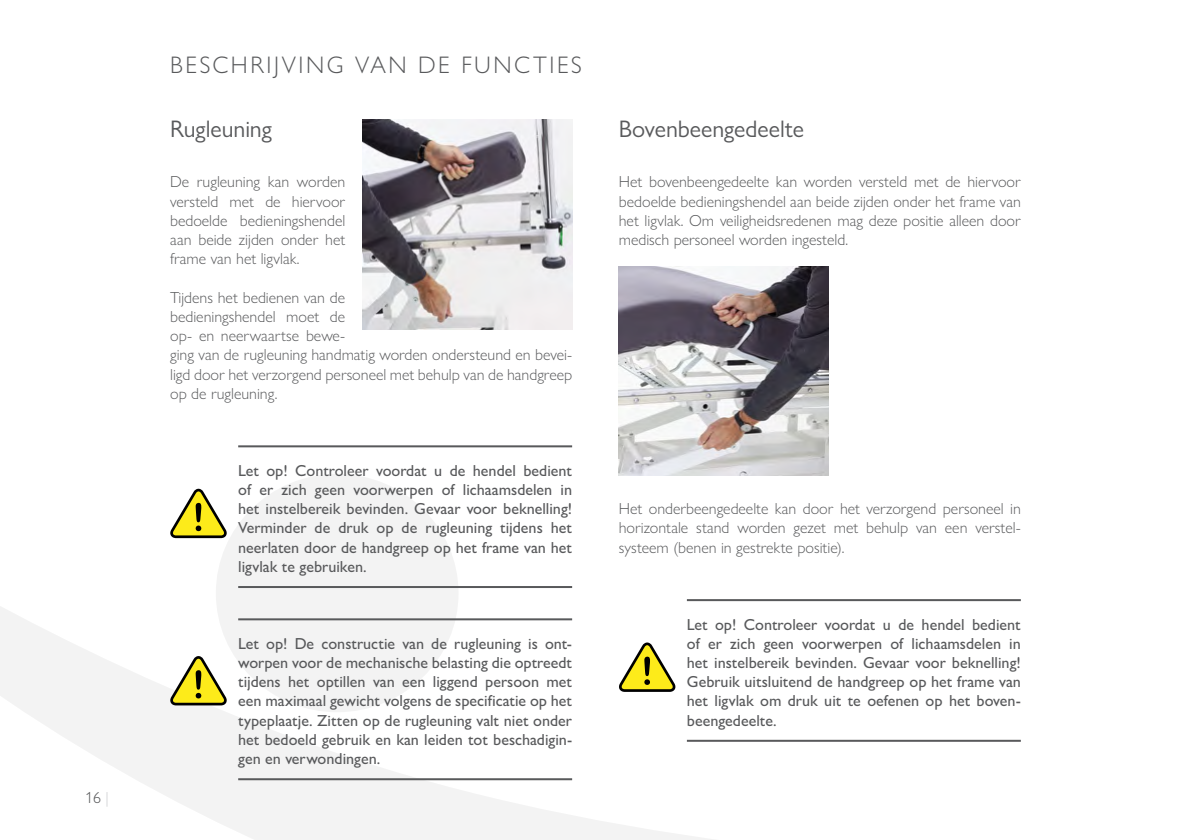
<style>
.page{position:relative;width:1191px;height:840px;background:#fff}
.page>*{position:absolute;margin:0;border:0;box-sizing:border-box;transform-origin:0 0}
.t1{font:24px "Gill Sans Nova";color:#58595b}
.t2{font:300 24px "Gill Sans Nova";letter-spacing:.105em;color:#58595b}
.t3{font:500 16px/19.2px "Gill Sans Nova";color:#58595b;text-align:justify}
.t4{font:300 16px/19.2px "Gill Sans Nova";color:#58595b;text-align:justify}
.s1{color:#c9cacc}
</style>
<div class="page">
<div style="left:216px;top:473px;width:242px;height:239px;background:#f3f3f3;border-radius:50%"></div>
<svg style="left:0;top:538px;width:1021px;height:301px"></svg>
<hr style="left:687px;top:598px;width:333px;height:2px;background:#58595b">
<hr style="left:687px;top:739px;width:333px;height:2px;background:#58595b">
<img style="left:619px;top:266px;width:209px;height:209px">
<svg style="left:619px;top:642px;width:56px;height:49px"></svg>
<hr style="left:238px;top:445px;width:334px;height:2px;background:#58595b">
<hr style="left:238px;top:585px;width:334px;height:2px;background:#58595b">
<hr style="left:238px;top:618px;width:334px;height:2px;background:#58595b">
<hr style="left:238px;top:777px;width:334px;height:2px;background:#58595b">
<img style="left:362px;top:119px;width:210px;height:210px">
<svg style="left:170px;top:488px;width:57px;height:50px"></svg>
<svg style="left:170px;top:655px;width:57px;height:50px"></svg>
<p class="t4" style="left:85px;top:786px;width:25px">16 <span class="s1">|</span></p>
<h1 class="t2" style="left:170px;top:50px;width:413px">BESCHRIJVING VAN DE FUNCTIES</h1>
<h1 class="t1" style="left:170px;top:114px;width:103px">Rugleuning</h1>
<p class="t4" style="left:170px;top:172px;width:177px">De rugleuning kan worden versteld met de hiervoor bedoelde bedieningshendel aan beide zijden onder het frame van het ligvlak.</p>
<p class="t4" style="left:170px;top:287px;width:403px;text-align:left">Tijdens het bedienen van de<br>bedieningshendel moet de<br>op- en neerwaartse bewe-<br>ging van de rugleuning handmatig worden ondersteund en bevei&shy;ligd door het verzorgend personeel met behulp van de handgreep op de rugleuning.</p>
<p class="t3" style="left:238px;top:460px;width:335px">Let op! Controleer voordat u de hendel bedient of er zich geen voorwerpen of lichaamsdelen in het instelbereik bevinden. Gevaar voor beknelling!<br>Verminder de druk op de rugleuning tijdens het neerlaten door de handgreep op het frame van het ligvlak te gebruiken.</p>
<p class="t3" style="left:238px;top:633px;width:335px">Let op! De constructie van de rugleuning is ont&shy;worpen voor de mechanische belasting die optreedt tijdens het optillen van een liggend persoon met een maximaal gewicht volgens de specificatie op het typeplaatje. Zitten op de rugleuning valt niet onder het bedoeld gebruik en kan leiden tot beschadigin&shy;gen en verwondingen.</p>
<h1 class="t1" style="left:619px;top:114px;width:187px">Bovenbeengedeelte</h1>
<p class="t4" style="left:619px;top:172px;width:403px">Het bovenbeengedeelte kan worden versteld met de hiervoor bedoelde bedieningshendel aan beide zijden onder het frame van het ligvlak. Om veiligheidsredenen mag deze positie alleen door medisch personeel worden ingesteld.</p>
<p class="t4" style="left:619px;top:498px;width:403px">Het onderbeengedeelte kan door het verzorgend personeel in horizontale stand worden gezet met behulp van een verstel&shy;systeem (benen in gestrekte positie).</p>
<p class="t3" style="left:687px;top:614px;width:335px">Let op! Controleer voordat u de hendel bedient of er zich geen voorwerpen of lichaamsdelen in het instelbereik bevinden. Gevaar voor beknelling!<br>Gebruik uitsluitend de handgreep op het frame van het ligvlak om druk uit te oefenen op het boven&shy;beengedeelte.</p>
</div>
